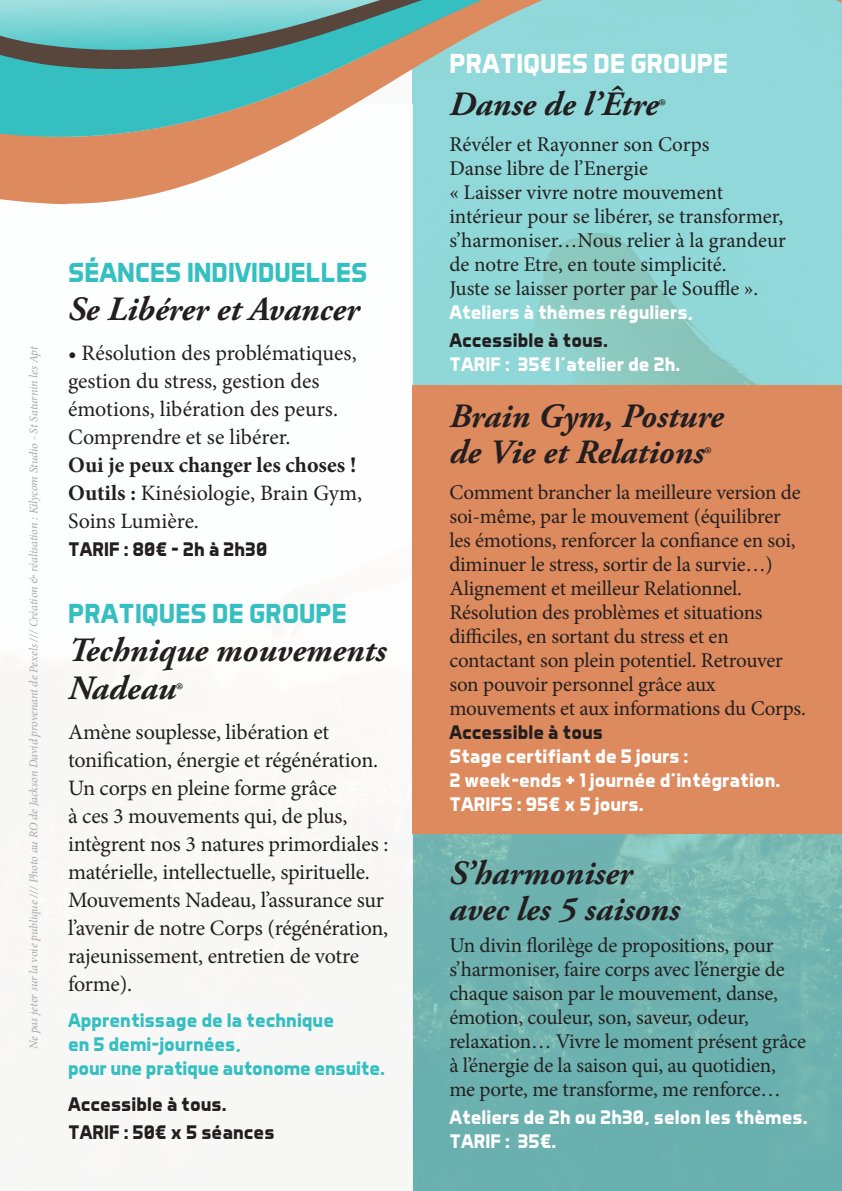
<style>
.page{position:relative;width:842px;height:1191px;background:#fff}
.page>*{position:absolute;margin:0;border:0;box-sizing:border-box;transform-origin:0 0}
.t1{font:italic 700 34px/36px "Adobe Garamond Pro";color:#231f20}
.t2{font:700 28px "Aero Matics";color:#35bfc1}
.t3{font:700 28px "Aero Matics";color:#fff}
.t4{font:22px/28px "Minion Pro";letter-spacing:-.01em;color:#231f20}
.t5{font:21px/24px "Minion Pro";letter-spacing:-.01em;color:#231f20}
.t6{font:700 20px/24px "Aero Matics";color:#fff}
.t7{font:700 20px/28px "Aero Matics";color:#231f20}
.t8{font:700 20px/24px "Aero Matics";color:#35bfc1}
.t9{font:italic 12px "Minion Pro";letter-spacing:-.01em;color:#a8a9ad}
.s1{font-weight:700}
.s2{font-family:"Minion Pro";font-weight:400;font-style:normal;font-size:24px}
</style>
<div class="page">
<img style="left:412px;top:204px;width:430px;height:987px">
<div style="left:0;top:104px;width:412px;height:1087px;background:#fcfaf8"></div>
<svg style="left:0;top:0;width:842px;height:204px;fill:#90d8d9"></svg>
<svg style="left:0;top:0;width:657px;height:137px;background:#80bcb6"></svg>
<div style="left:412px;top:386px;width:430px;height:448px;background:#dd8a5e"></div>
<p class="t9" style="left:25px;top:1049px;width:704px;rotate:-90deg">Ne pas jeter sur la voie publique /// Photo au RO de Jackson David provenant de Pexels /// Création &amp; réalisation : Kilycom Studio - St Saturnin les Apt</p>
<h2 class="t2" style="left:68px;top:256px;width:301px">SÉANCES INDIVIDUELLES</h2>
<h1 class="t1" style="left:68px;top:292px;width:293px">Se Libérer et Avancer</h1>
<p class="t4" style="left:68px;top:339px;width:290px">• Résolution des problématiques, gestion du stress, gestion des émotions, libération des peurs.<br>Comprendre et se libérer.</p>
<p class="t4" style="left:68px;top:451px;width:296px"><span class="s1">Oui je peux changer les choses !<br>Outils :</span> Kinésiologie, Brain Gym,<br>Soins Lumière.</p>
<p class="t7" style="left:68px;top:535px;width:201px">TARIF : 80€ - 2h à 2h30</p>
<h2 class="t2" style="left:68px;top:597px;width:280px">PRATIQUES DE GROUPE</h2>
<h1 class="t1" style="left:68px;top:632px;width:320px;line-height:38px">Technique mouvements<br>Nadeau<span class="s2">®</span></h1>
<p class="t4" style="left:68px;top:718px;width:322px">Amène souplesse, libération et tonification, énergie et régénération.<br>Un corps en pleine forme grâce<br>à ces 3 mouvements qui, de plus, intègrent nos 3 natures primordiales : matérielle, intellectuelle, spirituelle.<br>Mouvements Nadeau, l’assurance sur l’avenir de notre Corps (régénération, rajeunissement, entretien de votre forme).</p>
<p class="t8" style="left:68px;top:1008px;width:318px">Apprentissage de la technique<br>en 5 demi-journées,<br>pour une pratique autonome ensuite.</p>
<p class="t7" style="left:68px;top:1090px;width:208px">Accessible à tous.<br>TARIF : 50€ x 5 séances</p>
<h2 class="t3" style="left:449px;top:47px;width:280px">PRATIQUES DE GROUPE</h2>
<h1 class="t1" style="left:449px;top:87px;width:218px">Danse de l’Être<span class="s2">®</span></h1>
<p class="t5" style="left:449px;top:133px;width:338px">Révéler et Rayonner son Corps<br>Danse libre de l’Energie<br>« Laisser vivre notre mouvement intérieur pour se libérer, se transformer, s’harmoniser…Nous relier à la grandeur de notre Etre, en toute simplicité.<br>Juste se laisser porter par le Souffle ».</p>
<p class="t6" style="left:449px;top:300px;width:246px">Ateliers à thèmes réguliers,</p>
<p class="t7" style="left:449px;top:326px;width:160px">Accessible à tous.</p>
<p class="t6" style="left:449px;top:352px;width:232px">TARIF : 35€ l’atelier de 2h.</p>
<h1 class="t1" style="left:449px;top:399px;width:276px">Brain Gym, Posture de Vie et Relations<span class="s2">®</span></h1>
<p class="t5" style="left:449px;top:481px;width:358px">Comment brancher la meilleure version de soi-même, par le mouvement (équilibrer les émotions, renforcer la confiance en soi, diminuer le stress, sortir de la survie…)<br>Alignement et meilleur Relationnel.<br>Résolution des problèmes et situations difficiles, en sortant du stress et en contactant son plein potentiel. Retrouver son pouvoir personnel grâce aux mouvements et aux informations du Corps.</p>
<p class="t7" style="left:449px;top:718px;width:155px">Accessible à tous</p>
<p class="t6" style="left:449px;top:744px;width:332px">Stage certifiant de 5 jours :<br>2 week-ends + 1 journée d’intégration.<br>TARIFS : 95€ x 5 jours.</p>
<h1 class="t1" style="left:449px;top:855px;width:232px">S’harmoniser avec les 5 saisons</h1>
<p class="t5" style="left:449px;top:933px;width:358px">Un divin florilège de propositions, pour s’harmoniser, faire corps avec l’énergie de chaque saison par le mouvement, danse, émotion, couleur, son, saveur, odeur, relaxation… Vivre le moment présent grâce à l’énergie de la saison qui, au quotidien, me porte, me transforme, me renforce…</p>
<p class="t6" style="left:449px;top:1104px;width:360px">Ateliers de 2h ou 2h30, selon les thèmes.<br>TARIF : 35€.</p>
</div>
